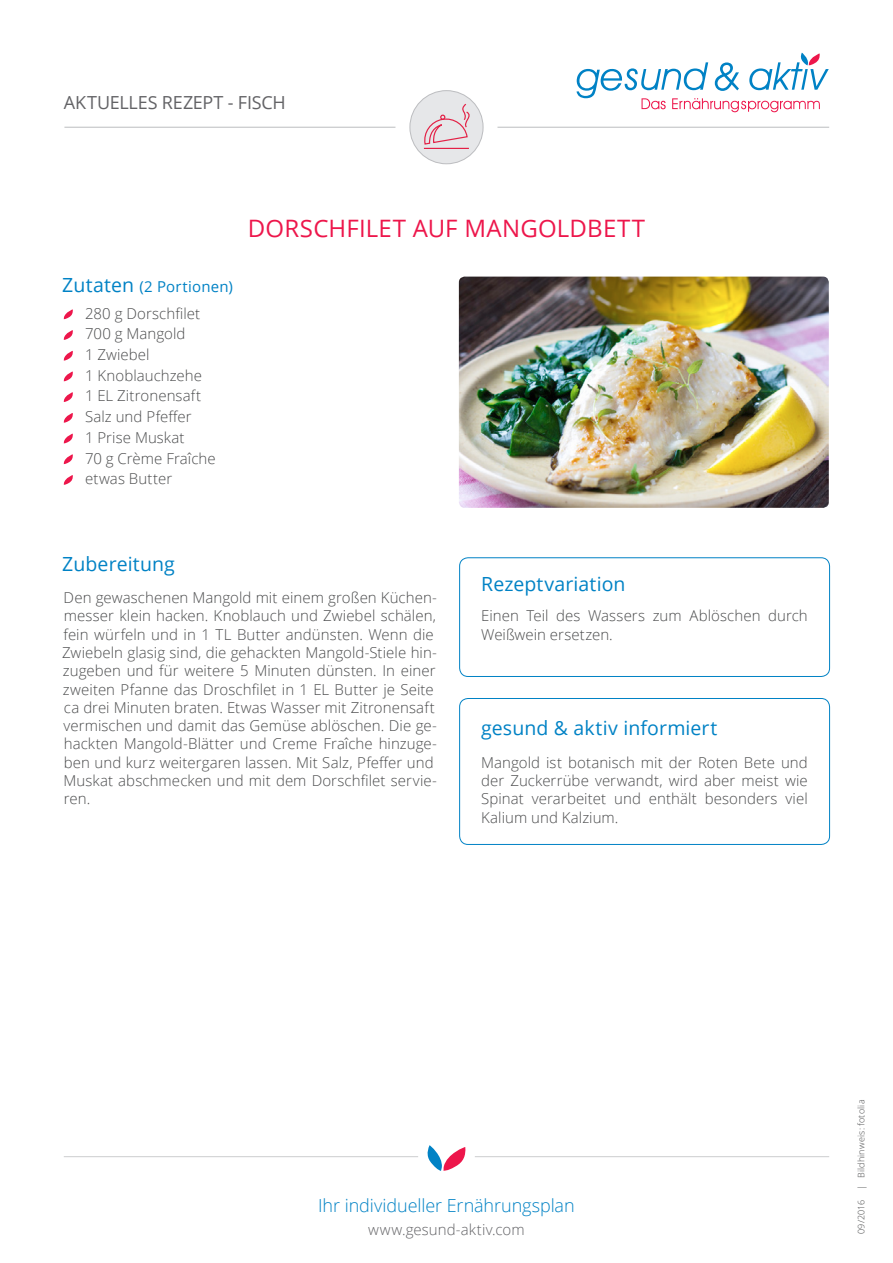
<style>
.page{position:relative;width:893px;height:1263px;background:#fff}
.page>*{position:absolute;margin:0;border:0;box-sizing:border-box;transform-origin:0 0}
.t1{font:24px "Open Sans";letter-spacing:.01em;color:#ed164b}
.t2{font:19.5px "Open Sans";letter-spacing:.005em;color:#0082c5}
.t3{font:300 18px "Open Sans";letter-spacing:-.005em;color:#0082c5}
.t4{font:18px "Open Sans";letter-spacing:-.01em;color:#636366}
.t5{font:300 15px/18.3px "Open Sans";letter-spacing:.005em;color:#4b4c4d}
.t6{font:300 15px "Open Sans";letter-spacing:.01em;color:#636366}
.t7{font:300 9px "Open Sans";letter-spacing:.025em;color:#4b4c4d}
.s1{font-weight:400;font-size:19.5px;color:#0082c5}
.s2{font-weight:400;color:#0082c5}
</style>
<div class="page">
<div style="left:459px;top:557px;width:371px;height:120px;border:1px solid #0082c5;border-radius:9px"></div>
<hr style="left:64px;top:127px;width:765px;height:1px;background:#bcbdc0">
<div style="left:395px;top:76px;width:102px;height:102px;background:#fff;border-radius:50%"></div>
<hr style="left:64px;top:1156px;width:765px;height:1px;background:#cccdcf">
<div style="left:418px;top:1128px;width:57px;height:57px;background:#fff;border-radius:50%"></div>
<svg style="left:427px;top:1145px;width:39px;height:26px"></svg>
<div style="left:410px;top:91px;width:73px;height:73px;background:#e6e7e9;border-radius:50%"></div>
<div style="left:410px;top:90px;width:73px;height:74px;border:1px solid #bcbdc0;border-radius:50%"></div>
<svg style="left:424px;top:103px;width:50px;height:42px"></svg>
<hr style="left:424px;top:148px;width:45px;height:1px;background:#e32146">
<img style="left:459px;top:277px;width:370px;height:231px">
<svg style="left:577px;top:53px;width:252px;height:59px"></svg>
<div style="left:459px;top:698px;width:371px;height:147px;border:1px solid #0082c5;border-radius:9px"></div>
<svg style="left:64px;top:309px;width:9px;height:10px"></svg>
<svg style="left:64px;top:330px;width:9px;height:10px"></svg>
<svg style="left:64px;top:351px;width:9px;height:10px"></svg>
<svg style="left:64px;top:371px;width:9px;height:10px"></svg>
<svg style="left:64px;top:392px;width:9px;height:10px"></svg>
<svg style="left:64px;top:413px;width:9px;height:10px"></svg>
<svg style="left:64px;top:433px;width:9px;height:10px"></svg>
<svg style="left:64px;top:454px;width:9px;height:10px"></svg>
<svg style="left:64px;top:475px;width:9px;height:10px"></svg>
<p class="t4" style="left:64px;top:90px;width:224px">AKTUELLES REZEPT - FISCH</p>
<p class="t5" style="left:85px;top:273px;width:149px;line-height:26.7px;text-indent:-23px"><span class="s1">Zutaten</span> <span class="s2">(2 Portionen)<br></span>280 g Dorschfilet</p>
<p class="t5" style="left:85px;top:323px;width:132px;line-height:20.7px">700 g Mangold<br>1 Zwiebel<br>1 Knoblauchzehe<br>1 EL Zitronensaft<br>Salz und Pfeffer<br>1 Prise Muskat<br>70 g Crème Fraîche etwas Butter</p>
<h1 class="t1" style="left:248px;top:212px;width:399px">DORSCHFILET AUF MANGOLDBETT</h1>
<h2 class="t2" style="left:62px;top:551px;width:114px">Zubereitung</h2>
<p class="t5" style="left:62px;top:588px;width:376px">Den gewaschenen Mangold mit einem großen Küchen&shy;messer klein hacken. Knoblauch und Zwiebel schälen, fein würfeln und in 1 TL Butter andünsten. Wenn die Zwiebeln glasig sind, die gehackten Mangold-Stiele hin&shy;zugeben und für weitere 5 Minuten dünsten. In einer zweiten Pfanne das Droschfilet in 1 EL Butter je Seite ca drei Minuten braten. Etwas Wasser mit Zitronensaft vermischen und damit das Gemüse ablöschen. Die ge&shy;hackten Mangold-Blätter und Creme Fraîche hinzuge&shy;ben und kurz weitergaren lassen. Mit Salz, Pfeffer und Muskat abschmecken und mit dem Dorschfilet servie&shy;ren.</p>
<h2 class="t2" style="left:481px;top:570px;width:146px">Rezeptvariation</h2>
<p class="t5" style="left:481px;top:606px;width:328px">Einen Teil des Wassers zum Ablöschen durch<br>Weißwein ersetzen.</p>
<h2 class="t2" style="left:481px;top:714px;width:238px">gesund &amp; aktiv informiert</h2>
<p class="t5" style="left:481px;top:753px;width:328px;text-align:justify">Mangold ist botanisch mit der Roten Bete und der Zuckerrübe verwandt, wird aber meist wie Spinat verarbeitet und enthält besonders viel Kalium und Kalzium.</p>
<p class="t3" style="left:318px;top:1193px;width:258px">Ihr individueller Ernährungsplan</p>
<p class="t6" style="left:368px;top:1219px;width:158px">www.gesund-aktiv.com</p>
<p class="t7" style="left:855px;top:1234px;width:136px;rotate:-90deg">09/2016 | Bildhinweis: fotolia</p>
</div>
